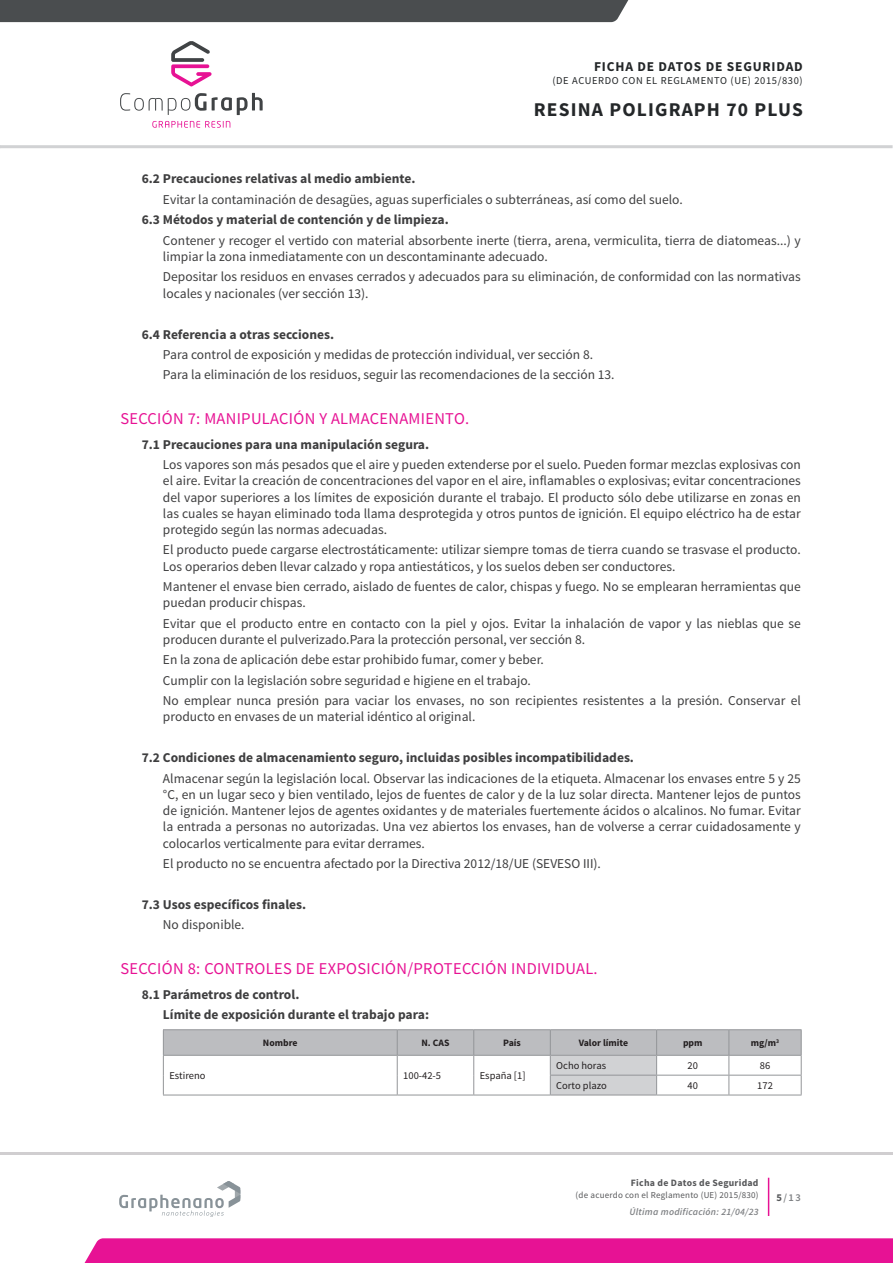
<style>
.page{position:relative;width:893px;height:1263px;background:#fff}
.page>*{position:absolute;margin:0;border:0;box-sizing:border-box;transform-origin:0 0}
.t1{font:700 19.5px "Source Sans Pro";letter-spacing:.06em;color:#242729}
.t2{font:16.5px "Source Sans Pro";letter-spacing:.02em;color:#e71294}
.t3{font:13.5px/16.2px "Source Sans Pro";color:#3e3e3f}
.t4{font:700 13.5px "Source Sans Pro";color:#3e3e3f}
.t5{font:700 13.5px "Source Sans Pro";letter-spacing:.06em;color:#242729}
.t6{font:10.5px "Source Sans Pro";color:#231f20}
.t7{font:10.5px "Source Sans Pro";letter-spacing:.06em;color:#242729}
.t8{font:600 10.5px "Source Sans Pro";color:#808285}
.t9{font:700 9.75px "Source Sans Pro";color:#231f20}
.t10{font:italic 600 9.75px "Source Sans Pro";letter-spacing:.025em;color:#808285}
.t11{font:700 9.75px "Source Sans Pro";letter-spacing:.025em;color:#57585a}
.t12{font:9px "Source Sans Pro";letter-spacing:.025em;color:#57585a}
.s1{font-weight:700;color:#57585a}
</style>
<div class="page">
<div style="left:85px;top:1238px;width:808px;height:24px;background:#e71294"></div>
<div style="left:0;top:0;width:629px;height:22px;background:#4a4d4f"></div>
<hr style="left:0;top:1152px;width:893px;height:2px;background:#d0ced0">
<svg style="left:152px;top:121px;width:78px;height:7px"></svg>
<svg style="left:171px;top:41px;width:41px;height:45px"></svg>
<svg style="left:120px;top:93px;width:143px;height:22px"></svg>
<hr style="left:768px;top:1178px;width:1px;height:38px;background:#e71294">
<svg style="left:119px;top:1181px;width:121px;height:36px"></svg>
<hr style="left:0;top:145px;width:893px;height:3px;background:#d1d2d4">
<hr style="left:550px;top:1095px;width:107px;height:1px;background:#939598">
<hr style="left:657px;top:1095px;width:72px;height:1px;background:#939598">
<hr style="left:729px;top:1095px;width:73px;height:1px;background:#939598">
<hr style="left:163px;top:1029px;width:234px;height:1px;background:#939598">
<hr style="left:397px;top:1029px;width:77px;height:1px;background:#939598">
<hr style="left:474px;top:1029px;width:76px;height:1px;background:#939598">
<hr style="left:550px;top:1029px;width:107px;height:1px;background:#939598">
<hr style="left:657px;top:1029px;width:72px;height:1px;background:#939598">
<hr style="left:729px;top:1029px;width:73px;height:1px;background:#939598">
<hr style="left:474px;top:1095px;width:76px;height:1px;background:#939598">
<svg style="left:163px;top:1030px;width:639px;height:65px"></svg>
<hr style="left:163px;top:1095px;width:234px;height:1px;background:#939598">
<hr style="left:397px;top:1095px;width:77px;height:1px;background:#939598">
<p class="t5" style="left:594px;top:58px;width:210px">FICHA DE DATOS DE SEGURIDAD</p>
<p class="t7" style="left:552px;top:74px;width:252px">(DE ACUERDO CON EL REGLAMENTO (UE) 2015/830)</p>
<h1 class="t1" style="left:534px;top:97px;width:270px">RESINA POLIGRAPH 70 PLUS</h1>
<p class="t4" style="left:142px;top:170px;width:275px">6.2 Precauciones relativas al medio ambiente.</p>
<p class="t3" style="left:163px;top:191px;width:521px">Evitar la contaminación de desagües, aguas superficiales o subterráneas, así como del suelo.</p>
<p class="t4" style="left:142px;top:211px;width:308px">6.3 Métodos y material de contención y de limpieza.</p>
<p class="t3" style="left:163px;top:232px;width:639px">Contener y recoger el vertido con material absorbente inerte (tierra, arena, vermiculita, tierra de diatomeas...) y limpiar la zona inmediatamente con un descontaminante adecuado.</p>
<p class="t3" style="left:163px;top:269px;width:639px">Depositar los residuos en envases cerrados y adecuados para su eliminación, de conformidad con las normativas locales y nacionales (ver sección 13).</p>
<p class="t4" style="left:142px;top:325px;width:194px">6.4 Referencia a otras secciones.</p>
<p class="t3" style="left:163px;top:347px;width:432px">Para control de exposición y medidas de protección individual, ver sección 8.</p>
<p class="t3" style="left:163px;top:367px;width:453px">Para la eliminación de los residuos, seguir las recomendaciones de la sección 13.</p>
<p class="t2" style="left:120px;top:408px;width:350px">SECCIÓN 7: MANIPULACIÓN Y ALMACENAMIENTO.</p>
<p class="t4" style="left:142px;top:435px;width:289px">7.1 Precauciones para una manipulación segura.</p>
<p class="t3" style="left:163px;top:457px;width:639px;text-align:justify">Los vapores son más pesados que el aire y pueden extenderse por el suelo. Pueden formar mezclas explosivas con el aire. Evitar la creación de concentraciones del vapor en el aire, inflamables o explosivas; evitar concentraciones del vapor superiores a los límites de exposición durante el trabajo. El producto sólo debe utilizarse en zonas en las cuales se hayan eliminado toda llama desprotegida y otros puntos de ignición. El equipo eléctrico ha de estar protegido según las normas adecuadas.</p>
<p class="t3" style="left:163px;top:542px;width:639px">El producto puede cargarse electrostáticamente: utilizar siempre tomas de tierra cuando se trasvase el producto.<br>Los operarios deben llevar calzado y ropa antiestáticos, y los suelos deben ser conductores.</p>
<p class="t3" style="left:163px;top:579px;width:639px">Mantener el envase bien cerrado, aislado de fuentes de calor, chispas y fuego. No se emplearan herramientas que puedan producir chispas.</p>
<p class="t3" style="left:163px;top:615px;width:639px">Evitar que el producto entre en contacto con la piel y ojos. Evitar la inhalación de vapor y las nieblas que se producen durante el pulverizado.Para la protección personal, ver sección 8.</p>
<p class="t3" style="left:163px;top:652px;width:382px">En la zona de aplicación debe estar prohibido fumar, comer y beber.</p>
<p class="t3" style="left:163px;top:672px;width:369px">Cumplir con la legislación sobre seguridad e higiene en el trabajo.</p>
<p class="t3" style="left:163px;top:693px;width:639px">No emplear nunca presión para vaciar los envases, no son recipientes resistentes a la presión. Conservar el producto en envases de un material idéntico al original.</p>
<p class="t4" style="left:142px;top:749px;width:494px">7.2 Condiciones de almacenamiento seguro, incluidas posibles incompatibilidades.</p>
<p class="t3" style="left:163px;top:770px;width:639px;text-align:justify">Almacenar según la legislación local. Observar las indicaciones de la etiqueta. Almacenar los envases entre 5 y 25 °C, en un lugar seco y bien ventilado, lejos de fuentes de calor y de la luz solar directa. Mantener lejos de puntos de ignición. Mantener lejos de agentes oxidantes y de materiales fuertemente ácidos o alcalinos. No fumar. Evitar la entrada a personas no autorizadas. Una vez abiertos los envases, han de volverse a cerrar cuidadosamente y colocarlos verticalmente para evitar derrames.</p>
<p class="t3" style="left:163px;top:856px;width:439px">El producto no se encuentra afectado por la Directiva 2012/18/UE (SEVESO III).</p>
<p class="t4" style="left:142px;top:896px;width:166px">7.3 Usos específicos finales.</p>
<p class="t3" style="left:163px;top:917px;width:83px">No disponible.</p>
<p class="t2" style="left:120px;top:958px;width:479px">SECCIÓN 8: CONTROLES DE EXPOSICIÓN/PROTECCIÓN INDIVIDUAL.</p>
<p class="t4" style="left:142px;top:985px;width:159px">8.1 Parámetros de control.</p>
<p class="t4" style="left:163px;top:1006px;width:268px">Límite de exposición durante el trabajo para:</p>
<p class="t9" style="left:263px;top:1037px;width:36px">Nombre</p>
<p class="t9" style="left:421px;top:1037px;width:30px">N. CAS</p>
<p class="t9" style="left:503px;top:1037px;width:19px">País</p>
<p class="t9" style="left:579px;top:1037px;width:51px">Valor límite</p>
<p class="t9" style="left:683px;top:1037px;width:21px">ppm</p>
<p class="t9" style="left:751px;top:1037px;width:30px">mg/m<sup>3</sup></p>
<p class="t6" style="left:169px;top:1069px;width:38px">Estireno</p>
<p class="t6" style="left:403px;top:1069px;width:39px">100-42-5</p>
<p class="t6" style="left:480px;top:1069px;width:47px">España [1]</p>
<p class="t6" style="left:556px;top:1059px;width:51px">Ocho horas</p>
<p class="t6" style="left:688px;top:1059px;width:12px">20</p>
<p class="t6" style="left:760px;top:1059px;width:12px">86</p>
<p class="t6" style="left:556px;top:1079px;width:52px">Corto plazo</p>
<p class="t6" style="left:688px;top:1079px;width:12px">40</p>
<p class="t6" style="left:757px;top:1079px;width:17px">172</p>
<p class="t11" style="left:631px;top:1177px;width:129px">Ficha de Datos de Seguridad</p>
<p class="t12" style="left:576px;top:1189px;width:184px">(de acuerdo con el Reglamento (UE) 2015/830)</p>
<p class="t10" style="left:629px;top:1205px;width:131px">Última modificación: 21/04/23</p>
<p class="t8" style="left:776px;top:1191px;width:26px"><span class="s1">5</span>/13</p>
</div>
